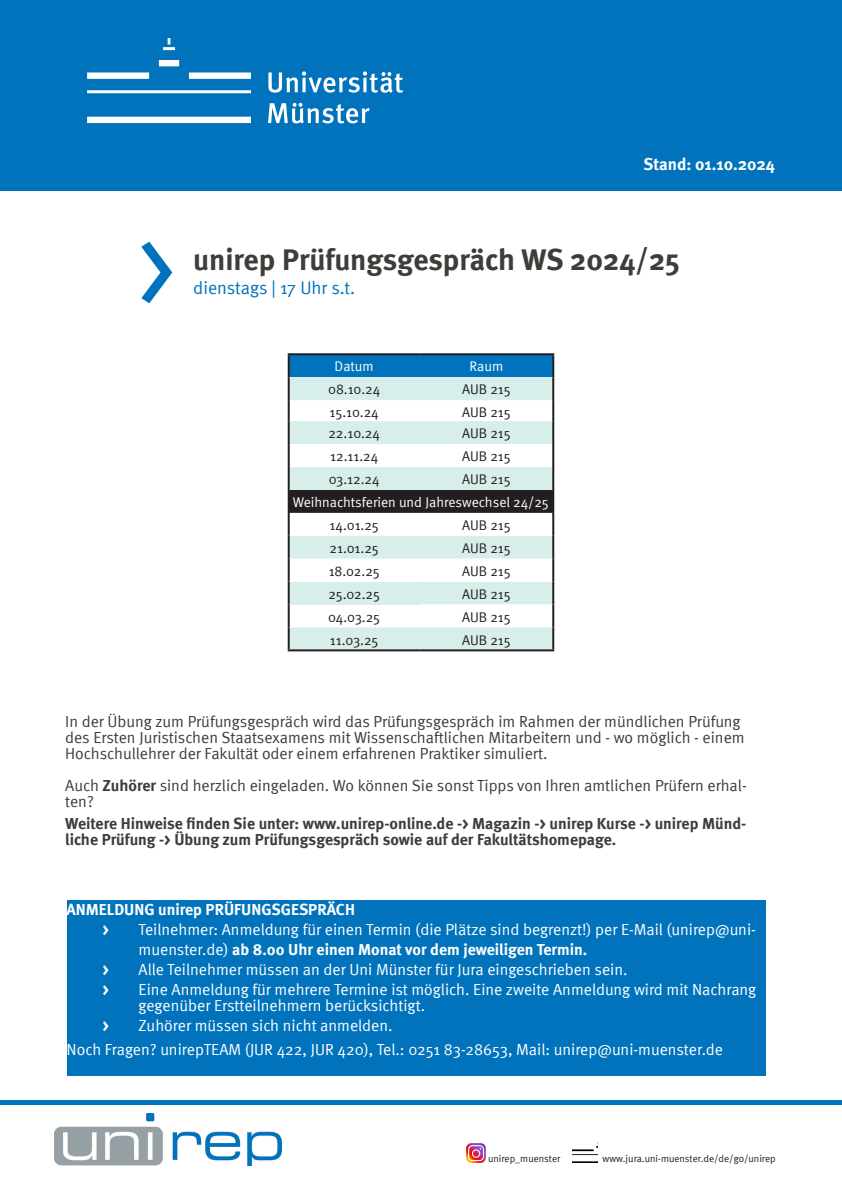
<style>
.page{position:relative;width:842px;height:1191px;background:#fff}
.page>*{position:absolute;margin:0;border:0;box-sizing:border-box;transform-origin:0 0}
.t1{font:120px "Meta Normal";color:#0073bc}
.t2{font:700 30px "Meta";letter-spacing:-.005em;color:#3e3d39}
.t3{font:18px "Meta Normal";color:#0073bc}
.t4{font:700 17px "Meta";color:#fff}
.t5{font:16px/20px "Meta Normal";color:#fff}
.t6{font:16px/16px "Meta Normal";color:#3e3d39}
.t7{font:700 16px/16px "Meta";color:#3e3d39}
.t8{font:700 16px "Meta";color:#fff}
.t9{font:14px "Meta Normal";letter-spacing:-.005em;color:#231f20}
.t10{font:14px "Meta Normal";color:#fff}
.Absatz{font:10px "Meta Normal";color:#231f20}
.s1{font-family:"Meta";font-weight:700}
</style>
<div class="page">
<div style="left:0;top:0;width:842px;height:191px;background:#0073bc"></div>
<img style="left:87px;top:38px;width:316px;height:86px">
<div style="left:67px;top:900px;width:698px;height:176px;background:#0073bc"></div>
<div style="left:289px;top:354px;width:131px;height:23px;background:#0073bc"></div>
<div style="left:420px;top:354px;width:133px;height:23px;background:#0073bc"></div>
<svg style="left:290px;top:377px;width:262px;height:113px;fill:#d8eeeb"></svg>
<div style="left:289px;top:490px;width:264px;height:23px;background:#231f20"></div>
<svg style="left:290px;top:536px;width:262px;height:113px"></svg>
<hr style="left:288px;top:353px;width:132px;height:2px;background:#231f20">
<hr style="left:288px;top:355px;width:2px;height:22px;background:#231f20">
<hr style="left:420px;top:353px;width:134px;height:2px;background:#231f20">
<hr style="left:552px;top:355px;width:2px;height:22px;background:#231f20">
<hr style="left:288px;top:377px;width:2px;height:23px;background:#231f20">
<hr style="left:552px;top:377px;width:2px;height:23px;background:#231f20">
<hr style="left:288px;top:400px;width:2px;height:21px;background:#231f20">
<hr style="left:552px;top:400px;width:2px;height:21px;background:#231f20">
<hr style="left:288px;top:421px;width:2px;height:23px;background:#231f20">
<hr style="left:552px;top:421px;width:2px;height:23px;background:#231f20">
<hr style="left:288px;top:444px;width:2px;height:23px;background:#231f20">
<hr style="left:552px;top:444px;width:2px;height:23px;background:#231f20">
<hr style="left:288px;top:467px;width:2px;height:23px;background:#231f20">
<hr style="left:552px;top:467px;width:2px;height:23px;background:#231f20">
<hr style="left:288px;top:490px;width:2px;height:23px;background:#231f20">
<hr style="left:552px;top:490px;width:2px;height:23px;background:#231f20">
<hr style="left:288px;top:513px;width:2px;height:23px;background:#231f20">
<hr style="left:552px;top:513px;width:2px;height:23px;background:#231f20">
<hr style="left:288px;top:536px;width:2px;height:22px;background:#231f20">
<hr style="left:552px;top:536px;width:2px;height:22px;background:#231f20">
<hr style="left:288px;top:558px;width:2px;height:23px;background:#231f20">
<hr style="left:552px;top:558px;width:2px;height:23px;background:#231f20">
<hr style="left:288px;top:581px;width:2px;height:23px;background:#231f20">
<hr style="left:552px;top:581px;width:2px;height:23px;background:#231f20">
<hr style="left:288px;top:604px;width:2px;height:23px;background:#231f20">
<hr style="left:552px;top:604px;width:2px;height:23px;background:#231f20">
<hr style="left:288px;top:627px;width:2px;height:22px;background:#231f20">
<hr style="left:552px;top:627px;width:2px;height:22px;background:#231f20">
<hr style="left:288px;top:649px;width:132px;height:2px;background:#231f20">
<hr style="left:420px;top:649px;width:134px;height:2px;background:#231f20">
<div style="left:0;top:1100px;width:842px;height:5px;background:#0073bc"></div>
<img style="left:54px;top:1113px;width:227px;height:52px">
<img style="left:573px;top:1142px;width:25px;height:20px">
<img style="left:466px;top:1143px;width:20px;height:20px">
<p class="t4" style="left:643px;top:154px;width:133px">Stand: 01.10.2024</p>
<p class="t1" style="left:137px;top:197px;width:40px">&gt;</p>
<p class="t2" style="left:193px;top:242px;width:488px">unirep Prüfungsgespräch WS 2024/25</p>
<p class="t3" style="left:193px;top:278px;width:163px">dienstags | 17 Uhr s.t.</p>
<p class="t10" style="left:335px;top:358px;width:41px">Datum</p>
<p class="t10" style="left:470px;top:358px;width:35px">Raum</p>
<p class="t9" style="left:328px;top:381px;width:54px">08.10.24</p>
<p class="t9" style="left:462px;top:381px;width:50px">AUB 215</p>
<p class="t9" style="left:330px;top:404px;width:51px">15.10.24</p>
<p class="t9" style="left:462px;top:404px;width:50px">AUB 215</p>
<p class="t9" style="left:328px;top:425px;width:53px">22.10.24</p>
<p class="t9" style="left:462px;top:425px;width:50px">AUB 215</p>
<p class="t9" style="left:330px;top:448px;width:50px">12.11.24</p>
<p class="t9" style="left:462px;top:448px;width:50px">AUB 215</p>
<p class="t9" style="left:329px;top:471px;width:52px">03.12.24</p>
<p class="t9" style="left:462px;top:471px;width:50px">AUB 215</p>
<p class="t10" style="left:293px;top:494px;width:258px">Weihnachtsferien und Jahreswechsel 24/25</p>
<p class="t9" style="left:330px;top:517px;width:51px">14.01.25</p>
<p class="t9" style="left:462px;top:517px;width:50px">AUB 215</p>
<p class="t9" style="left:330px;top:540px;width:51px">21.01.25</p>
<p class="t9" style="left:462px;top:540px;width:50px">AUB 215</p>
<p class="t9" style="left:329px;top:563px;width:53px">18.02.25</p>
<p class="t9" style="left:462px;top:563px;width:50px">AUB 215</p>
<p class="t9" style="left:328px;top:586px;width:53px">25.02.25</p>
<p class="t9" style="left:462px;top:586px;width:50px">AUB 215</p>
<p class="t9" style="left:328px;top:608px;width:53px">04.03.25</p>
<p class="t9" style="left:462px;top:608px;width:50px">AUB 215</p>
<p class="t9" style="left:330px;top:631px;width:50px">11.03.25</p>
<p class="t9" style="left:462px;top:631px;width:50px">AUB 215</p>
<p class="t6" style="left:65px;top:713px;width:681px">In der Übung zum Prüfungsgespräch wird das Prüfungsgespräch im Rahmen der mündlichen Prüfung des Ersten Juristischen Staatsexamens mit Wissenschaftlichen Mitarbeitern und - wo möglich - einem<br>Hochschullehrer der Fakultät oder einem erfahrenen Praktiker simuliert.</p>
<p class="t6" style="left:65px;top:777px;width:683px">Auch <span class="s1">Zuhörer</span> sind herzlich eingeladen. Wo können Sie sonst Tipps von Ihren amtlichen Prüfern erhal&shy;ten?</p>
<p class="t7" style="left:65px;top:815px;width:683px">Weitere Hinweise finden Sie unter: www.unirep-online.de -&gt; Magazin -&gt; unirep Kurse -&gt; unirep Münd&shy;liche Prüfung -&gt; Übung zum Prüfungsgespräch sowie auf der Fakultätshomepage.</p>
<p class="t8" style="left:67px;top:900px;width:290px">ANMELDUNG unirep PRÜFUNGSGESPRÄCH</p>
<p class="t5" style="left:139px;top:919px;width:619px;text-indent:-36px"><span class="s1">&gt;</span> Teilnehmer: Anmeldung für einen Termin (die Plätze sind begrenzt!) per E-Mail (unirep@uni&shy;muenster.de) <span class="s1">ab 8.00 Uhr einen Monat vor dem jeweiligen Termin.</span></p>
<p class="t5" style="left:103px;top:959px;width:526px"><span class="s1">&gt;</span> Alle Teilnehmer müssen an der Uni Münster für Jura eingeschrieben sein.</p>
<p class="t5" style="left:139px;top:981px;width:619px;line-height:16px;text-indent:-36px"><span class="s1">&gt;</span> Eine Anmeldung für mehrere Termine ist möglich. Eine zweite Anmeldung wird mit Nachrang gegenüber Erstteilnehmern berücksichtigt.</p>
<p class="t5" style="left:103px;top:1015px;width:291px"><span class="s1">&gt;</span> Zuhörer müssen sich nicht anmelden.</p>
<p class="t5" style="left:67px;top:1039px;width:658px">Noch Fragen? unirepTEAM (JUR 422, JUR 420), Tel.: 0251 83-28653, Mail: unirep@uni-muenster.de</p>
<p class="Absatz" style="left:488px;top:1152px;width:74px">unirep_muenster</p>
<p class="Absatz" style="left:602px;top:1152px;width:175px">www.jura.uni-muenster.de/de/go/unirep</p>
</div>
